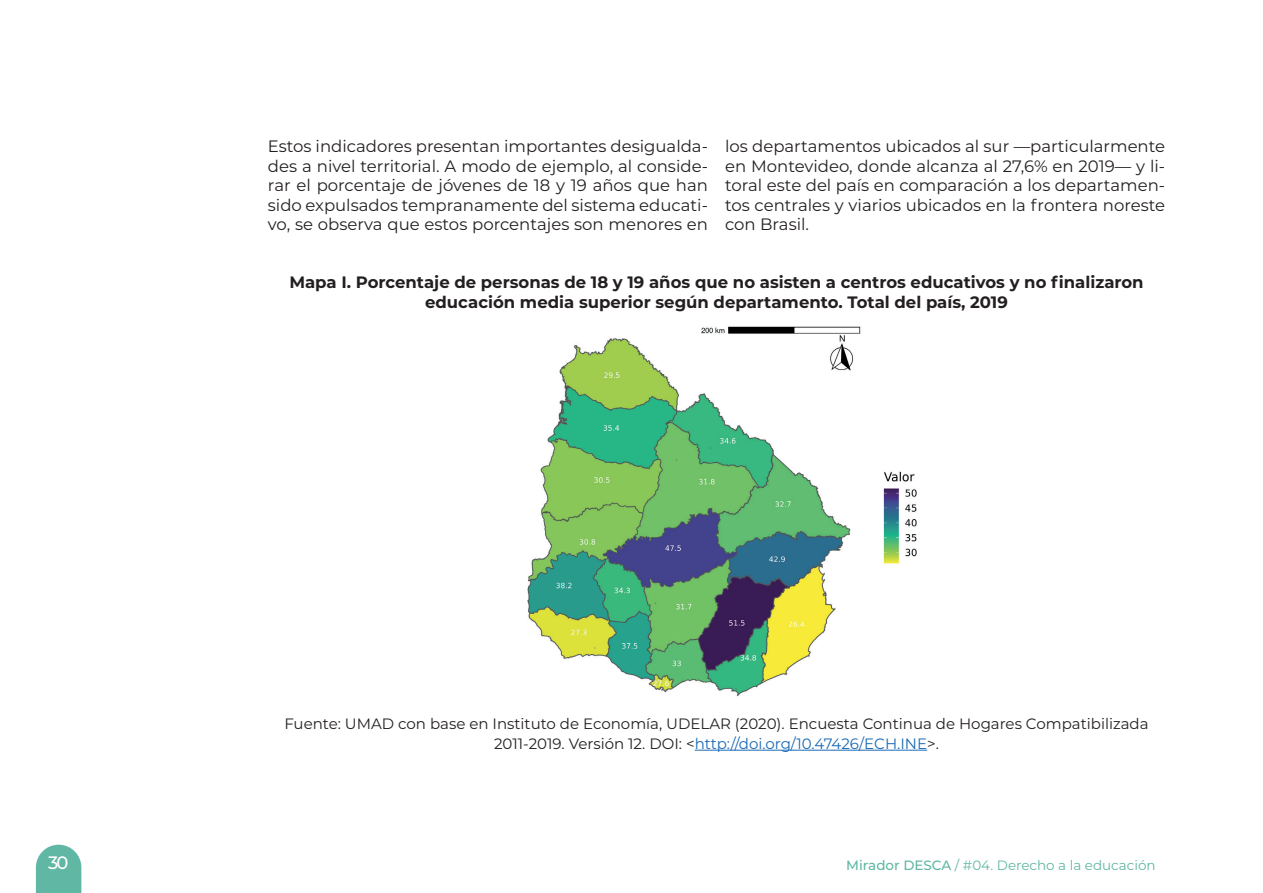
<style>
.page{position:relative;width:1263px;height:893px;background:#fff}
.page>*{position:absolute;margin:0;border:0;box-sizing:border-box;transform-origin:0 0}
.t1{font:500 18px "Montserrat";color:#fff}
.t2{font:16.5px/19.5px "Montserrat";color:#231f20;text-align:justify}
.t3{font:700 16.5px/19.5px "Montserrat";color:#231f20;text-align:center}
.t4{font:15px/19.5px "Montserrat";color:#231f20;text-align:center}
.t5{font:13.5px "Montserrat";color:#60b7a3}
.s1{color:#1b69b4}
.s2{font-weight:500}
</style>
<div class="page">
<svg style="left:36px;top:845px;width:45px;height:48px;background:#6ebdab"></svg>
<hr style="left:695px;top:750px;width:232px;height:1px;background:#1b69b4">
<img style="left:527px;top:326px;width:390px;height:370px">
<p class="t2" style="left:268px;top:136px;width:442px">Estos indicadores presentan importantes desigualda&shy;des a nivel territorial. A modo de ejemplo, al conside&shy;rar el porcentaje de jóvenes de 18 y 19 años que han sido expulsados tempranamente del sistema educati&shy;vo, se observa que estos porcentajes son menores en</p>
<p class="t2" style="left:725px;top:136px;width:442px">los departamentos ubicados al sur —particularmente en Montevideo, donde alcanza al 27,6% en 2019— y li&shy;toral este del país en comparación a los departamen&shy;tos centrales y viarios ubicados en la frontera noreste con Brasil.</p>
<p class="t3" style="left:289px;top:272px;width:856px">Mapa I. Porcentaje de personas de 18 y 19 años que no asisten a centros educativos y no finalizaron educación media superior según departamento. Total del país, 2019</p>
<p class="t4" style="left:284px;top:713px;width:866px">Fuente: UMAD con base en Instituto de Economía, UDELAR (2020). Encuesta Continua de Hogares Compatibilizada<br>2011-2019. Versión 12. DOI: &lt;<span class="s1">http://doi.org/10.47426/ECH.INE</span>&gt;.</p>
<p class="t1" style="left:48px;top:850px;width:22px">30</p>
<p class="t5" style="left:846px;top:856px;width:311px"><span class="s2">Mirador DESCA</span> / #04. Derecho a la educación</p>
</div>
